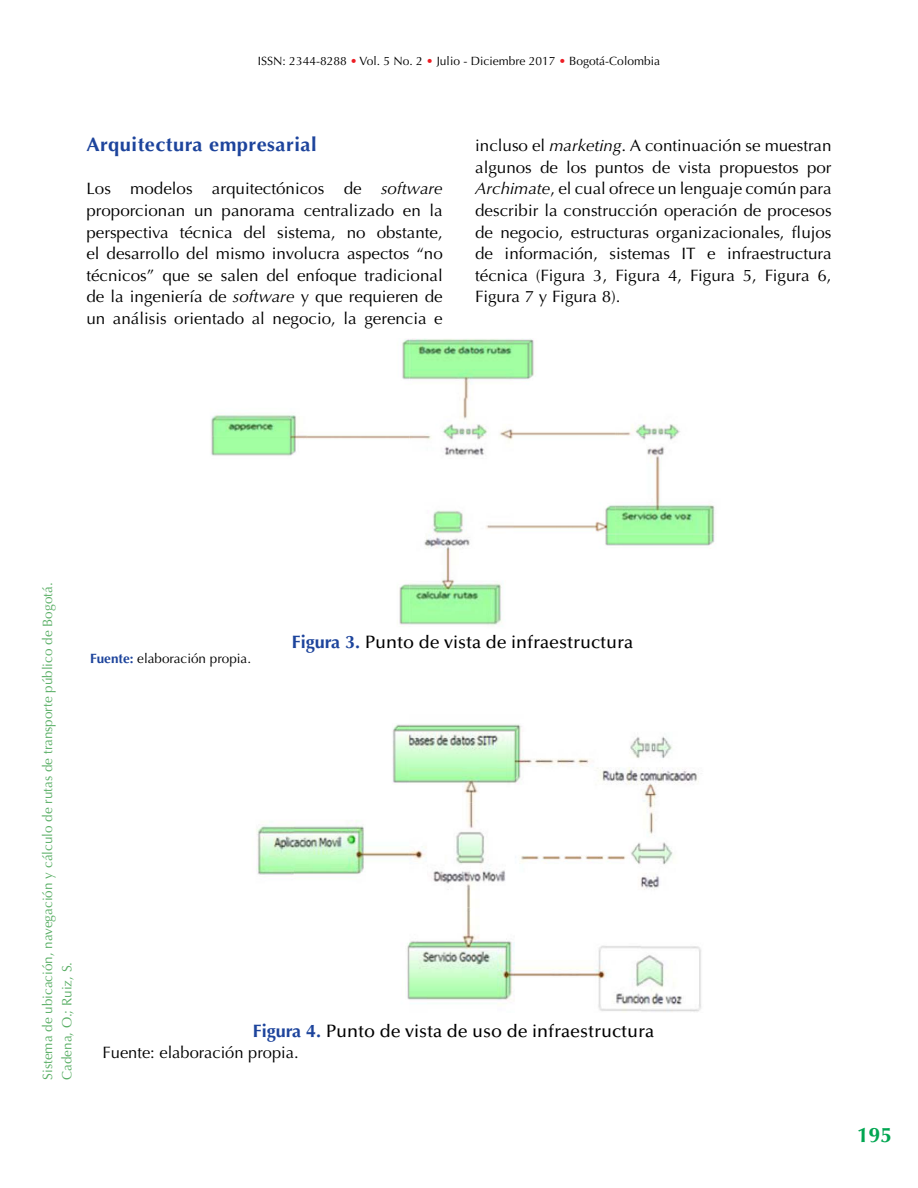
<style>
.page{position:relative;width:918px;height:1188px;background:#fff}
.page>*{position:absolute;margin:0;border:0;box-sizing:border-box;transform-origin:0 0}
.t1{font:700 21px "Optima LT Std";color:#00a651}
.t2{font:700 19.5px "Optima LT Std";letter-spacing:.025em;color:#1d449c}
.t3{font:500 18px "Optima LT Std";color:#000}
.t4{font:16.5px/21.6px "Optima LT Std";color:#000;text-align:justify}
.t5{font:13.5px/19.2px "Optima LT Std";color:#59ae65}
.t6{font:13.5px "Optima LT Std";color:#000}
.t7{font:12px "Optima LT Std";color:#000}
.s1{color:#ed1d24}
.s2{font-style:italic}
.s3{font-weight:700;color:#1d449c}
</style>
<div class="page">
<img style="left:211px;top:338px;width:504px;height:288px">
<img style="left:256px;top:724px;width:445px;height:288px">
<p class="t7" style="left:258px;top:54px;width:404px">ISSN: 2344-8288 <span class="s1">•</span> Vol. 5 No. 2 <span class="s1">•</span> Julio - Diciembre 2017 <span class="s1">•</span> Bogotá-Colombia</p>
<p class="t2" style="left:86px;top:133px;width:232px">Arquitectura empresarial</p>
<p class="t4" style="left:86px;top:178px;width:358px">Los modelos arquitectónicos de <span class="s2">software </span>proporcionan un panorama centralizado en la perspectiva técnica del sistema, no obstante, el desarrollo del mismo involucra aspectos “no técnicos” que se salen del enfoque tradicional de la ingeniería de <span class="s2">software</span> y que requieren de un análisis orientado al negocio, la gerencia e</p>
<p class="t4" style="left:475px;top:135px;width:358px">incluso el <span class="s2">marketing</span>. A continuación se muestran algunos de los puntos de vista propuestos por <span class="s2">Archimate</span>, el cual ofrece un lenguaje común para describir la construcción operación de procesos de negocio, estructuras organizacionales, flujos de información, sistemas IT e infraestructura técnica (Figura 3, Figura 4, Figura 5, Figura 6, Figura 7 y Figura 8).</p>
<p class="t5" style="left:38px;top:1080px;width:499px;rotate:-90deg">Sistema de ubicación, navegación y cálculo de rutas de transporte público de Bogotá.<br>Cadena, O.; Ruiz, S.</p>
<p class="t6" style="left:90px;top:651px;width:163px"><span class="s3">Fuente:</span> elaboración propia.</p>
<p class="t3" style="left:292px;top:632px;width:343px"><span class="s3">Figura 3.</span> Punto de vista de infraestructura</p>
<p class="t3" style="left:253px;top:1021px;width:403px"><span class="s3">Figura 4.</span> Punto de vista de uso de infraestructura</p>
<p class="t4" style="left:103px;top:1042px;width:198px">Fuente: elaboración propia.</p>
<p class="t1" style="left:857px;top:1123px;width:37px">195</p>
</div>
